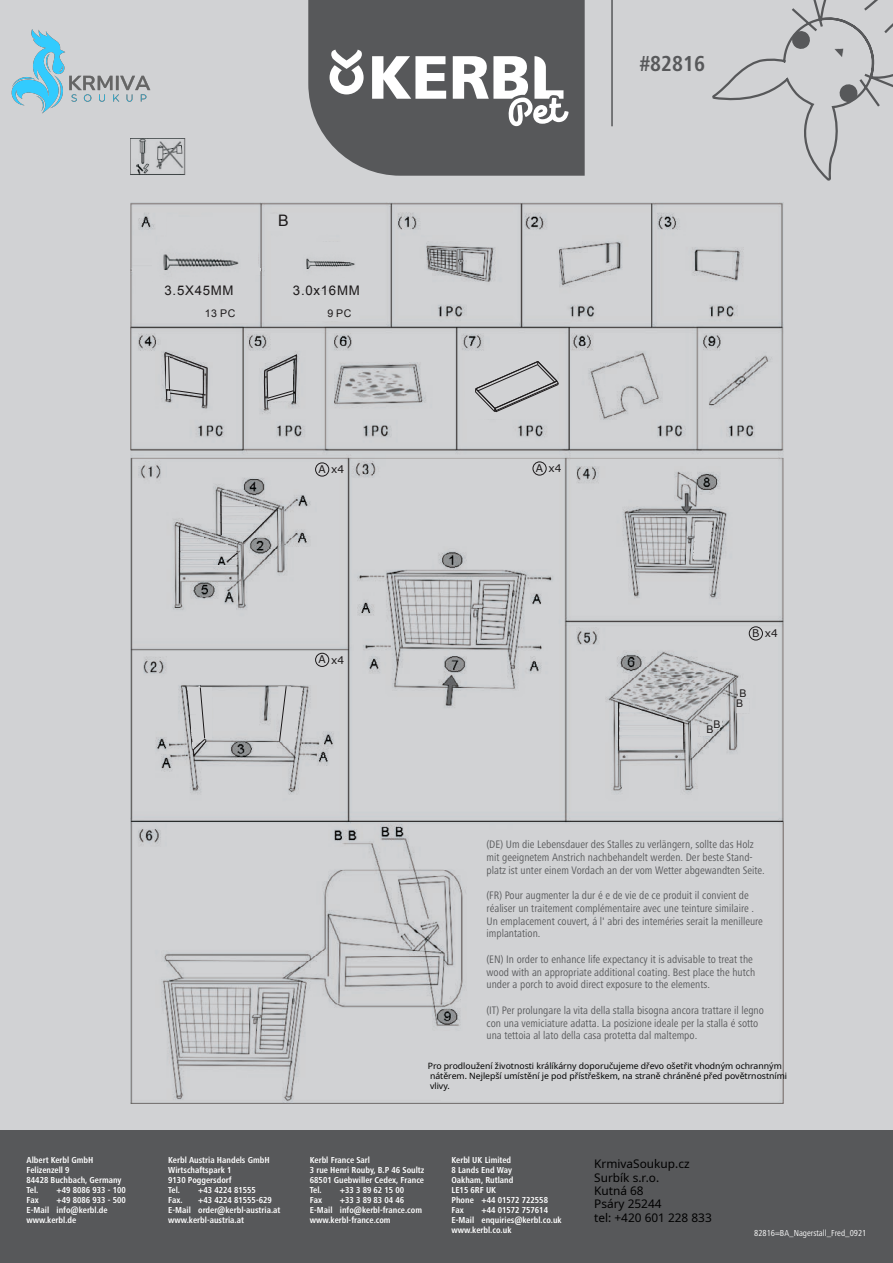
<style>
.page{position:relative;width:893px;height:1263px;background:#d1d2d4}
.page>*{position:absolute;margin:0;border:0;box-sizing:border-box;transform-origin:0 0}
.t1{font:700 condensed 22.5px "Frutiger Next LTW1 G";color:#57585a}
.t2{font:15.9px "Arial";color:#231f20}
.t3{font:15.15px "Arial";color:#231f20}
.t4{font:13.2px "Arial";letter-spacing:.055em;color:#231f20}
.t5{font:12.15px "Arial";color:#231f20}
.t6{font:11.85px/13.4px "Noto Sans";color:#000}
.t7{font:condensed 11.25px/12.8px "Frutiger Next LTW1 G";color:#57585a}
.t8{font:10.5px/9.6px "Arial";letter-spacing:.055em;color:#231f20;text-align:center}
.t9{font:10.5px "Verdana";color:#231f20}
.t10{font:9.15px "Verdana";color:#231f20}
.t11{font:700 condensed 9px/10.1px "Frutiger Next LTW1 G";color:#fff}
.t12{font:condensed 9px "Frutiger Next LTW1 G";color:#fff}
.t13{font:8.7px/9.8px "Noto Sans";color:#000}
.t14{font:7.95px "Verdana";letter-spacing:.07em;color:#231f20}
</style>
<div class="page">
<div style="left:0;top:1130px;width:893px;height:133px;background:#57585a"></div>
<div style="left:308px;top:0;width:277px;height:176px;background:#57585a"></div>
<svg style="left:330px;top:50px;width:34px;height:44px"></svg>
<svg style="left:372px;top:56px;width:74px;height:43px"></svg>
<svg style="left:453px;top:56px;width:116px;height:70px"></svg>
<hr style="left:611px;top:0;width:2px;height:126px;background:#57585a">
<img style="left:131px;top:202px;width:652px;height:901px">
<div style="left:465px;top:353px;width:91px;height:66px;background:#d1d2d4"></div>
<div style="left:696px;top:522px;width:12px;height:37px;background:#d1d2d4"></div>
<hr style="left:695px;top:526px;width:3px;height:33px;background:#fff">
<div style="left:694px;top:526px;width:5px;height:33px;border:1px solid #fff"></div>
<div style="left:694px;top:542px;width:3px;height:16px;border:1px solid #fff"></div>
<svg style="left:709px;top:522px;width:3px;height:7px"></svg>
<svg style="left:708px;top:537px;width:2px;height:22px"></svg>
<svg style="left:693px;top:550px;width:2px;height:9px"></svg>
<svg style="left:263px;top:355px;width:34px;height:54px"></svg>
<svg style="left:475px;top:361px;width:84px;height:51px"></svg>
<hr style="left:180px;top:536px;width:24px;height:2px;background:#fff">
<hr style="left:180px;top:544px;width:48px;height:1px;background:#fff">
<hr style="left:180px;top:550px;width:57px;height:2px;background:#fff">
<svg style="left:178px;top:552px;width:60px;height:10px"></svg>
<hr style="left:180px;top:565px;width:57px;height:2px;background:#fff">
<hr style="left:179px;top:526px;width:1px;height:77px;background:#231f20">
<svg style="left:220px;top:491px;width:59px;height:53px"></svg>
<svg style="left:618px;top:702px;width:67px;height:49px"></svg>
<svg style="left:277px;top:685px;width:25px;height:64px"></svg>
<div style="left:196px;top:688px;width:15px;height:50px;background:#d1d2d4"></div>
<svg style="left:185px;top:684px;width:23px;height:72px"></svg>
<div style="left:160px;top:238px;width:49px;height:15px;background:#d1d2d4"></div>
<div style="left:293px;top:242px;width:68px;height:54px;background:#d1d2d4"></div>
<svg style="left:164px;top:352px;width:44px;height:54px"></svg>
<div style="left:136px;top:271px;width:119px;height:52px;background:#d1d2d4"></div>
<div style="left:133px;top:267px;width:126px;height:7px;background:#d1d1d3"></div>
<div style="left:167px;top:218px;width:90px;height:51px;background:#d1d2d4"></div>
<img style="left:152px;top:246px;width:87px;height:24px">
<div style="left:283px;top:252px;width:76px;height:68px;background:#d1d2d4"></div>
<img style="left:306px;top:258px;width:49px;height:11px">
<div style="left:700px;top:725px;width:11px;height:10px;background:#d1d2d4"></div>
<div style="left:737px;top:699px;width:12px;height:14px;background:#d1d2d4"></div>
<div style="left:738px;top:685px;width:14px;height:13px;background:#d1d2d4"></div>
<div style="left:713px;top:717px;width:9px;height:7px;background:#d1d2d4"></div>
<svg style="left:713px;top:724px;width:9px;height:5px"></svg>
<div style="left:268px;top:214px;width:18px;height:16px;background:#d1d2d4"></div>
<svg style="left:316px;top:463px;width:13px;height:13px"></svg>
<div style="left:315px;top:462px;width:14px;height:15px;border:1px solid #231f20;border-radius:50%"></div>
<svg style="left:533px;top:462px;width:13px;height:13px"></svg>
<div style="left:532px;top:461px;width:15px;height:15px;border:1px solid #231f20;border-radius:50%"></div>
<svg style="left:316px;top:653px;width:13px;height:13px"></svg>
<div style="left:315px;top:653px;width:14px;height:14px;border:1px solid #231f20;border-radius:50%"></div>
<svg style="left:749px;top:627px;width:13px;height:13px"></svg>
<div style="left:749px;top:626px;width:14px;height:14px;border:1px solid #231f20;border-radius:50%"></div>
<div style="left:441px;top:1072px;width:338px;height:28px;background:#d1d2d4"></div>
<img style="left:131px;top:139px;width:54px;height:36px">
<svg style="left:712px;top:0;width:181px;height:181px"></svg>
<svg style="left:426px;top:829px;width:352px;height:270px"></svg>
<img style="left:11px;top:29px;width:154px;height:126px">
<h2 class="t2" style="left:278px;top:210px;width:12px">B</h2>
<p class="t5" style="left:177px;top:274px;width:8px">5</p>
<p class="t8" style="left:320px;top:280px;width:7px">6</p>
<p class="t14" style="left:304px;top:279px;width:37px">4x12MM</p>
<p class="t4" style="left:165px;top:281px;width:71px">3.5X45MM</p>
<p class="t4" style="left:293px;top:281px;width:68px">3.0x16MM</p>
<p class="t8" style="left:205px;top:309px;width:32px">13 PC</p>
<p class="t8" style="left:327px;top:309px;width:26px">9 PC</p>
<h3 class="t3" style="left:225px;top:295px;width:19px">10</h3>
<p class="t8" style="left:215px;top:311px;width:7px">5</p>
<p class="t9" style="left:319px;top:462px;width:27px">A x4</p>
<p class="t9" style="left:536px;top:461px;width:27px">A x4</p>
<h1 class="t1" style="left:639px;top:51px;width:67px">#82816</h1>
<p class="t9" style="left:752px;top:626px;width:27px">B x4</p>
<p class="t9" style="left:319px;top:653px;width:27px">A x4</p>
<p class="t8" style="left:736px;top:688px;width:12px">B<br>B</p>
<p class="t8" style="left:706px;top:722px;width:15px">BB</p>
<p class="t7" style="left:486px;top:838px;width:280px">(DE) Um die Lebensdauer des Stalles zu verlängern, sollte das Holz mit geeignetem Anstrich nachbehandelt werden. Der beste Stand&shy;platz ist unter einem Vordach an der vom Wetter abgewandten Seite.</p>
<p class="t7" style="left:486px;top:889px;width:278px">(FR) Pour augmenter la dur é e de vie de ce produit il convient de réaliser un traitement complémentaire avec une teinture similaire .<br>Un emplacement couvert, á l' abri des inteméries serait la menilleure implantation.</p>
<p class="t7" style="left:486px;top:953px;width:270px">(EN) In order to enhance life expectancy it is advisable to treat the wood with an appropriate additional coating. Best place the hutch under a porch to avoid direct exposure to the elements.</p>
<p class="t7" style="left:486px;top:1004px;width:279px">(IT) Per prolungare la vita della stalla bisogna ancora trattare il legno con una vemiciature adatta. La posizione ideale per la stalla é sotto una tettoia al lato della casa protetta dal maltempo.</p>
<p class="t13" style="left:428px;top:1061px;width:361px">Pro prodloužení životnosti králíkárny doporučujeme dřevo ošetřit vhodným ochranným nátěrem. Nejlepší umístění je pod přístřeškem, na straně chráněné před povětrnostními vlivy.</p>
<p class="t10" style="left:468px;top:1073px;width:279px">Albert Kerbl GmbH, Felizenzell 9,84428 Buchbach, Germany</p>
<p class="t11" style="left:27px;top:1155px;width:96px">Albert Kerbl GmbH<br>Felizenzell 9<br>84428 Buchbach, Germany<br>Tel.</p>
<p class="t11" style="left:57px;top:1185px;width:71px">+49 8086 933 - 100</p>
<p class="t11" style="left:27px;top:1195px;width:101px;text-indent:30px">+49 8086 933 - 500<br>E-Mail info@kerbl.de www.kerbl.de</p>
<p class="t11" style="left:27px;top:1195px;width:14px">Fax</p>
<p class="t11" style="left:168px;top:1155px;width:103px">Kerbl Austria Handels GmbH<br>Wirtschaftspark 1<br>9130 Poggersdorf<br>Tel.</p>
<p class="t11" style="left:198px;top:1185px;width:59px">+43 4224 81555</p>
<p class="t11" style="left:168px;top:1195px;width:114px;text-indent:30px">+43 4224 81555-629<br>E-Mail order@kerbl-austria.at www.kerbl-austria.at</p>
<p class="t11" style="left:168px;top:1195px;width:16px">Fax.</p>
<p class="t11" style="left:310px;top:1155px;width:116px">Kerbl France Sarl<br>3 rue Henri Rouby, B.P 46 Soultz<br>68501 Guebwiller Cedex, France<br>Tel.</p>
<p class="t11" style="left:340px;top:1185px;width:66px">+33 3 89 62 15 00</p>
<p class="t11" style="left:310px;top:1195px;width:114px;text-indent:30px">+33 3 89 83 04 46<br>E-Mail info@kerbl-france.com www.kerbl-france.com</p>
<p class="t11" style="left:310px;top:1195px;width:14px">Fax</p>
<p class="t11" style="left:452px;top:1155px;width:98px">Kerbl UK Limited<br>8 Lands End Way<br>Oakham, Rutland<br>LE15 6RF UK<br>Phone +44 01572 722558<br>Fax</p>
<p class="t11" style="left:452px;top:1205px;width:112px;text-indent:30px">+44 01572 757614<br>E-Mail enquiries@kerbl.co.uk www.kerbl.co.uk</p>
<p class="t6" style="left:594px;top:1157px;width:119px">KrmivaSoukup.cz<br>Surbík s.r.o.<br>Kutná 68<br>Psáry 25244<br>tel: +420 601 228 833</p>
<p class="t12" style="left:754px;top:1228px;width:114px">82816=BA_Nagerstall_Fred_0921</p>
</div>
